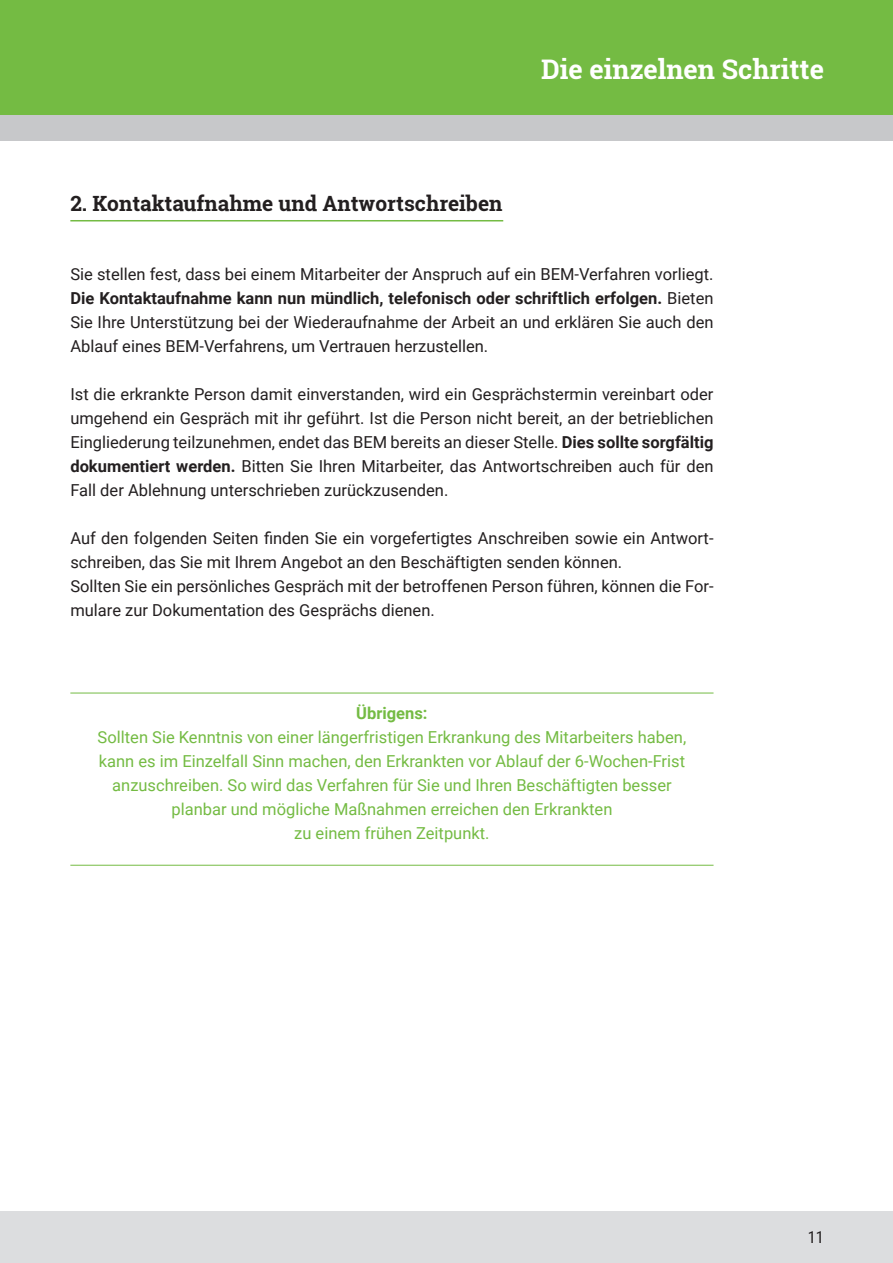
<style>
.page{position:relative;width:893px;height:1263px;background:#fff}
.page>*{position:absolute;margin:0;border:0;box-sizing:border-box;transform-origin:0 0}
.t1{font:700 27px "Roboto Slab";color:#fff}
.t2{font:700 21px "Roboto Slab";color:#231f20}
.t3{font:16.5px/24px "Roboto";color:#231f20;text-align:justify}
.t4{font:16.5px/24px "Roboto";color:#74bb43;text-align:center}
.t5{font:700 16.5px "Roboto";color:#74bb43}
.t6{font:16.5px "Roboto Condensed";color:#231f20}
.s1{font-weight:700}
</style>
<div class="page">
<div style="left:0;top:1212px;width:893px;height:51px;background:#dcdddf"></div>
<div style="left:0;top:0;width:893px;height:115px;background:#74bb43"></div>
<div style="left:0;top:115px;width:893px;height:25px;background:#c7c8ca"></div>
<hr style="left:70px;top:220px;width:433px;height:1px;background:#74bb43">
<hr style="left:70px;top:693px;width:643px;height:1px;background:#74bb43">
<hr style="left:70px;top:865px;width:643px;height:1px;background:#74bb43">
<h1 class="t1" style="left:541px;top:51px;width:284px">Die einzelnen Schritte</h1>
<p class="t2" style="left:70px;top:189px;width:434px">2. Kontaktaufnahme und Antwortschreiben</p>
<p class="t3" style="left:70px;top:262px;width:645px">Sie stellen fest, dass bei einem Mitarbeiter der Anspruch auf ein BEM-Verfahren vorliegt.<br><span class="s1">Die Kontaktaufnahme kann nun mündlich, telefonisch oder schriftlich erfolgen.</span> Bieten Sie Ihre Unterstützung bei der Wiederaufnahme der Arbeit an und erklären Sie auch den Ablauf eines BEM-Verfahrens, um Vertrauen herzustellen.</p>
<p class="t3" style="left:70px;top:382px;width:645px">Ist die erkrankte Person damit einverstanden, wird ein Gesprächstermin vereinbart oder umgehend ein Gespräch mit ihr geführt. Ist die Person nicht bereit, an der betrieblichen Eingliederung teilzunehmen, endet das BEM bereits an dieser Stelle. <span class="s1">Dies sollte sorgfältig dokumentiert werden.</span> Bitten Sie Ihren Mitarbeiter, das Antwortschreiben auch für den Fall der Ablehnung unterschrieben zurückzusenden.</p>
<p class="t3" style="left:70px;top:526px;width:645px;text-align:left">Auf den folgenden Seiten finden Sie ein vorgefertigtes Anschreiben sowie ein Antwort&shy;schreiben, das Sie mit Ihrem Angebot an den Beschäftigten senden können.<br>Sollten Sie ein persönliches Gespräch mit der betroffenen Person führen, können die For&shy;mulare zur Dokumentation des Gesprächs dienen.</p>
<p class="t5" style="left:356px;top:701px;width:73px">Übrigens:</p>
<p class="t4" style="left:98px;top:724px;width:590px">Sollten Sie Kenntnis von einer längerfristigen Erkrankung des Mitarbeiters haben, kann es im Einzelfall Sinn machen, den Erkrankten vor Ablauf der 6-Wochen-Frist anzuschreiben. So wird das Verfahren für Sie und Ihren Beschäftigten besser planbar und mögliche Maßnahmen erreichen den Erkrankten<br>zu einem frühen Zeitpunkt.</p>
<p class="t6" style="left:808px;top:1225px;width:18px">11</p>
</div>
